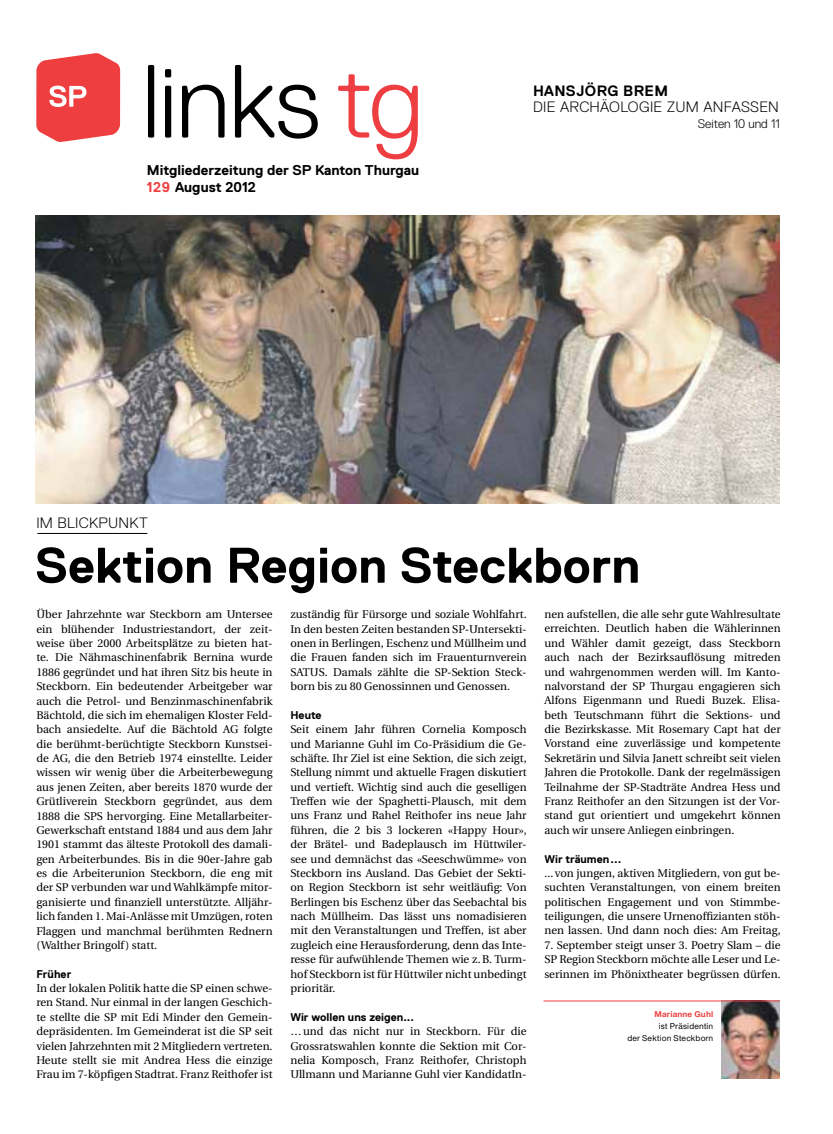
<style>
.page{position:relative;width:833px;height:1134px;background:#fff}
.page>*{position:absolute;margin:0;border:0;box-sizing:border-box;transform-origin:0 0}
.t1{font:300 103.75px "Replica";color:#000}
.t2{font:700 50px "Replica";color:#000}
.t3{font:300 15px "Replica";letter-spacing:.015em;color:#000}
.t4{font:700 15px "Replica";letter-spacing:.025em;color:#000}
.t5{font:700 14.25px/16.9px "Replica";color:#000}
.t6{font:300 12.5px "Replica";color:#000}
.t7{font:11.25px/14.4px "Utopia";color:#000;text-align:justify}
.t8{font:700 11.25px "Replica";color:#000}
.t9{font:500 8.75px/11.9px "Nimbus San Nov";letter-spacing:.02em;color:#000;text-align:right}
.t10{font:700 8.75px "Nimbus San Nov";letter-spacing:.02em;color:#ef3e3f}
.s1{color:#ef3e42}
</style>
<div class="page">
<hr style="left:37px;top:533px;width:110px;height:1px;background:#000">
<svg style="left:36px;top:53px;width:84px;height:89px;background:#f15d5e"></svg>
<img style="left:35px;top:216px;width:745px;height:287px">
<img style="left:721px;top:1002px;width:59px;height:76px">
<hr style="left:543px;top:1001px;width:237px;height:1px;background:#ef3e3f">
<h1 class="t1" style="left:142px;top:44px;width:284px">LINKS <span class="s1">TG</span></h1>
<p class="t5" style="left:147px;top:162px;width:274px">Mitgliederzeitung der SP Kanton Thurgau<br><span class="s1">129</span> August 2012</p>
<h3 class="t4" style="left:533px;top:83px;width:134px">Hansjörg Brem</h3>
<h3 class="t3" style="left:533px;top:99px;width:247px">DI E ARCHÄOLOGI E ZUM ANFASSEN</h3>
<p class="t6" style="left:698px;top:117px;width:83px">SEITEN 10 UND 11</p>
<h3 class="t3" style="left:36px;top:514px;width:113px">IM BLICKPUNKT</h3>
<h2 class="t2" style="left:35px;top:538px;width:607px">Sektion Region Steckborn</h2>
<p class="t7" style="left:36px;top:607px;width:238px">Über Jahrzehnte war Steckborn am Untersee ein blühender Industriestandort, der zeit&shy;weise über 2000 Arbeitsplätze zu bieten hat&shy;te. Die Nähmaschinenfabrik Bernina wurde 1886 gegründet und hat ihren Sitz bis heute in Steckborn. Ein bedeutender Arbeitgeber war auch die Petrol- und Benzinmaschinenfabrik Bächtold, die sich im ehemaligen Kloster Feld&shy;bach ansiedelte. Auf die Bächtold AG folgte die berühmt-berüchtigte Steckborn Kunstsei&shy;de AG, die den Betrieb 1974 einstellte. Leider wissen wir wenig über die Arbeiterbewegung aus jenen Zeiten, aber bereits 1870 wurde der Grütliverein Steckborn gegründet, aus dem 1888 die SPS hervorging. Eine Metallarbeiter-Gewerkschaft entstand 1884 und aus dem Jahr 1901 stammt das älteste Protokoll des damali&shy;gen Arbeiterbundes. Bis in die 90er-Jahre gab es die Arbeiterunion Steckborn, die eng mit der SP verbunden war und Wahlkämpfe mitor&shy;ganisierte und finanziell unterstützte. Alljähr&shy;lich fanden 1. Mai-Anlässe mit Umzügen, roten Flaggen und manchmal berühmten Rednern (Walther Bringolf) statt.</p>
<p class="t8" style="left:36px;top:967px;width:36px">Früher</p>
<p class="t7" style="left:36px;top:981px;width:238px">In der lokalen Politik hatte die SP einen schwe&shy;ren Stand. Nur einmal in der langen Geschich&shy;te stellte die SP mit Edi Minder den Gemein&shy;depräsidenten. Im Gemeinderat ist die SP seit vielen Jahrzehnten mit 2 Mitgliedern vertreten.<br>Heute stellt sie mit Andrea Hess die einzige Frau im 7-köpfigen Stadtrat. Franz Reithofer ist</p>
<p class="t7" style="left:290px;top:607px;width:238px">zuständig für Fürsorge und soziale Wohlfahrt.<br>In den besten Zeiten bestanden SP-Untersekti&shy;onen in Berlingen, Eschenz und Müllheim und die Frauen fanden sich im Frauenturnverein SATUS. Damals zählte die SP-Sektion Steck&shy;born bis zu 80 Genossinnen und Genossen.</p>
<p class="t8" style="left:290px;top:709px;width:33px">Heute</p>
<p class="t7" style="left:290px;top:722px;width:238px">Seit einem Jahr führen Cornelia Komposch und Marianne Guhl im Co-Präsidium die Ge&shy;schäfte. Ihr Ziel ist eine Sektion, die sich zeigt, Stellung nimmt und aktuelle Fragen diskutiert und vertieft. Wichtig sind auch die geselligen Treffen wie der Spaghetti-Plausch, mit dem uns Franz und Rahel Reithofer ins neue Jahr führen, die 2 bis 3 lockeren «Happy Hour», der Brätel- und Badeplausch im Hüttwiler&shy;see und demnächst das «Seeschwümme» von Steckborn ins Ausland. Das Gebiet der Sekti&shy;on Region Steckborn ist sehr weitläufig: Von Berlingen bis Eschenz über das Seebachtal bis nach Müllheim. Das lässt uns nomadisieren mit den Veranstaltungen und Treffen, ist aber zugleich eine Herausforderung, denn das Inte&shy;resse für aufwühlende Themen wie z.B. Turm&shy;hof Steckborn ist für Hüttwiler nicht unbedingt prioritär.</p>
<p class="t8" style="left:290px;top:1011px;width:125px">Wir wollen uns zeigen...</p>
<p class="t7" style="left:290px;top:1024px;width:238px">…und das nicht nur in Steckborn. Für die Grossratswahlen konnte die Sektion mit Cor&shy;nelia Komposch, Franz Reithofer, Christoph Ullmann und Marianne Guhl vier KandidatIn-</p>
<p class="t7" style="left:544px;top:607px;width:238px">nen aufstellen, die alle sehr gute Wahlresultate erreichten. Deutlich haben die Wählerinnen und Wähler damit gezeigt, dass Steckborn auch nach der Bezirksauflösung mitreden und wahrgenommen werden will. Im Kanto&shy;nalvorstand der SP Thurgau engagieren sich Alfons Eigenmann und Ruedi Buzek. Elisa&shy;beth Teutschmann führt die Sektions- und die Bezirkskasse. Mit Rosemary Capt hat der Vorstand eine zuverlässige und kompetente Sekretärin und Silvia Janett schreibt seit vielen Jahren die Protokolle. Dank der regelmässigen Teilnahme der SP-Stadträte Andrea Hess und Franz Reithofer an den Sitzungen ist der Vor&shy;stand gut orientiert und umgekehrt können auch wir unsere Anliegen einbringen.</p>
<p class="t8" style="left:544px;top:852px;width:78px">Wir träumen...</p>
<p class="t7" style="left:544px;top:866px;width:238px">...von jungen, aktiven Mitgliedern, von gut be&shy;suchten Veranstaltungen, von einem breiten politischen Engagement und von Stimmbe&shy;teiligungen, die unsere Urnenoffizianten stöh&shy;nen lassen. Und dann noch dies: Am Freitag,</p>
<p class="t7" style="left:544px;top:938px;width:238px">7. September steigt unser 3. Poetry Slam – die SP Region Steckborn möchte alle Leser und Le&shy;serinnen im Phönixtheater begrüssen dürfen.</p>
<p class="t10" style="left:654px;top:1009px;width:60px">Marianne Guhl</p>
<p class="t9" style="left:627px;top:1020px;width:87px">ist Präsidentin<br>der Sektion Steckborn</p>
</div>
